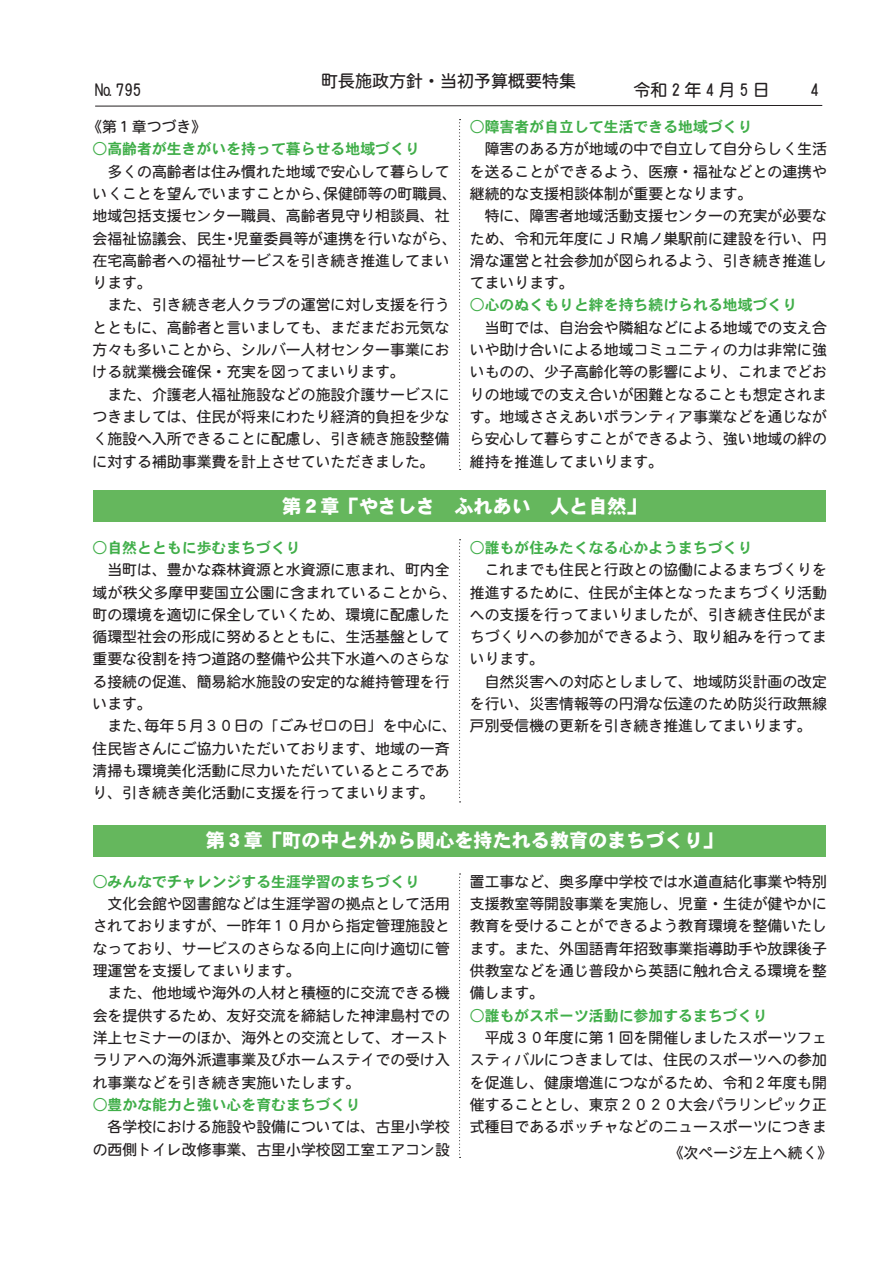
<style>
.page{position:relative;width:893px;height:1263px;background:#fff}
.page>*{position:absolute;margin:0;border:0;box-sizing:border-box;transform-origin:0 0}
.t1{font:19.2px "DFHS Gothic W9 WIN RKSJ H";color:#fff}
.t2{font:16.95px "DFHS Maru Gothic W4 WIN RKSJ H";color:#231f20}
.t3{font:16.95px "DFHS Maru Gothic W4 WIN RKSJ H";letter-spacing:.25em;color:#231f20}
.t4{font:14.85px/22.4px "DFHS Maru Gothic W4 WIN RKSJ H";color:#231f20}
.t5{font:14.85px "DFHS Gothic W7 WIN RKSJ H";color:#40ae49}
</style>
<div class="page">
<svg style="left:95px;top:105px;width:728px;height:2px"></svg>
<svg style="left:459px;top:119px;width:2px;height:351px"></svg>
<svg style="left:459px;top:539px;width:2px;height:263px"></svg>
<svg style="left:459px;top:873px;width:2px;height:285px"></svg>
<div style="left:94px;top:491px;width:732px;height:31px;background:#65b75d"></div>
<div style="left:94px;top:825px;width:732px;height:31px;background:#65b75d"></div>
<p class="t2" style="left:95px;top:82px;width:48px">№ 795</p>
<p class="t2" style="left:321px;top:73px;width:257px">町長施政方針・当初予算概要特集</p>
<p class="t3" style="left:634px;top:82px;width:138px">令和2年4月5 日</p>
<p class="t2" style="left:811px;top:82px;width:10px">4</p>
<p class="t5" style="left:470px;top:119px;width:284px">○障害者が自立して生活できる地域づくり</p>
<p class="t4" style="left:470px;top:138px;width:359px">　障害のある方が地域の中で自立して自分らしく生活を送ることができるよう、医療・福祉などとの連携や継続的な支援相談体制が重要となります。<br>　特に、障害者地域活動支援センターの充実が必要なため、令和元年度にＪＲ鳩ノ巣駅前に建設を行い、円滑な運営と社会参加が図られるよう、引き続き推進してまいります。</p>
<p class="t5" style="left:470px;top:298px;width:329px">○心のぬくもりと絆を持ち続けられる地域づくり</p>
<p class="t4" style="left:470px;top:316px;width:359px;text-align:justify">　当町では、自治会や隣組などによる地域での支え合いや助け合いによる地域コミュニティの力は非常に強いものの、少子高齢化等の影響により、これまでどおりの地域での支え合いが困難となることも想定されます。地域ささえあいボランティア事業などを通じながら安心して暮らすことができるよう、強い地域の絆の維持を推進してまいります。</p>
<p class="t1" style="left:282px;top:496px;width:365px">第２章「やさしさ　ふれあい　人と自然「</p>
<p class="t4" style="left:87px;top:116px;width:121px">《第１章つづき《</p>
<p class="t5" style="left:92px;top:141px;width:329px">○高齢者が生きがいを持って暮らせる地域づくり</p>
<p class="t4" style="left:323px;top:160px;width:135px;text-indent:-231px">　多くの高齢者は住み慣れた地域で安心して暮らして保健師等の町職員、</p>
<p class="t4" style="left:92px;top:182px;width:240px">いくことを望んでいますことから、</p>
<p class="t4" style="left:92px;top:205px;width:359px">地域包括支援センター職員、高齢者見守り相談員、社</p>
<p class="t4" style="left:234px;top:227px;width:225px">児童委員等が連携を行いながら、</p>
<p class="t4" style="left:92px;top:227px;width:359px">会福祉協議会、民生<br>在宅高齢者への福祉サービスを引き続き推進してまいります。<br>　また、引き続き老人クラブの運営に対し支援を行うとともに、高齢者と言いましても、まだまだお元気な方々も多いことから、シルバー人材センター事業における就業機会確保・充実を図ってまいります。<br>　また、介護老人福祉施設などの施設介護サービスにつきましては、住民が将来にわたり経済的負担を少なく施設へ入所できることに配慮し、引き続き施設整備に対する補助事業費を計上させていただきました。</p>
<p class="t4" style="left:223px;top:227px;width:16px">・</p>
<p class="t5" style="left:92px;top:540px;width:210px">○自然とともに歩むまちづくり</p>
<p class="t4" style="left:92px;top:559px;width:366px">　当町は、豊かな森林資源と水資源に恵まれ、町内全域が秩父多摩甲斐国立公園に含まれていることから、町の環境を適切に保全していくため、環境に配慮した循環型社会の形成に努めるとともに、生活基盤として重要な役割を持つ道路の整備や公共下水道へのさらなる接続の促進、簡易給水施設の安定的な維持管理を行います。</p>
<p class="t4" style="left:145px;top:715px;width:314px">毎年５月３０日の「ごみゼロの日」を中心に、</p>
<p class="t4" style="left:92px;top:715px;width:359px">　また、<br>住民皆さんにご協力いただいております、地域の一斉清掃も環境美化活動に尽力いただいているところであり、引き続き美化活動に支援を行ってまいります。</p>
<p class="t5" style="left:470px;top:540px;width:284px">○誰もが住みたくなる心かようまちづくり</p>
<p class="t4" style="left:470px;top:559px;width:359px">　これまでも住民と行政との協働によるまちづくりを推進するために、住民が主体となったまちづくり活動への支援を行ってまいりましたが、引き続き住民がまちづくりへの参加ができるよう、取り組みを行ってまいります。<br>　自然災害への対応としまして、地域防災計画の改定を行い、災害情報等の円滑な伝達のため防災行政無線戸別受信機の更新を引き続き推進してまいります。</p>
<p class="t1" style="left:206px;top:831px;width:518px">第３章「町の中と外から関心を持たれる教育のまちづくり「</p>
<p class="t5" style="left:93px;top:874px;width:329px">○みんなでチャレンジする生涯学習のまちづくり</p>
<p class="t4" style="left:93px;top:892px;width:359px">　文化会館や図書館などは生涯学習の拠点として活用されておりますが、一昨年１０月から指定管理施設となっており、サービスのさらなる向上に向け適切に管理運営を支援してまいります。<br>　また、他地域や海外の人材と積極的に交流できる機会を提供するため、友好交流を締結した神津島村での洋上セミナーのほか、海外との交流として、オーストラリアへの海外派遣事業及びホームステイでの受け入れ事業などを引き続き実施いたします。</p>
<p class="t5" style="left:93px;top:1097px;width:269px">○豊かな能力と強い心を育むまちづくり</p>
<p class="t4" style="left:93px;top:1116px;width:359px">　各学校における施設や設備については、古里小学校の西側トイレ改修事業、古里小学校図工室エアコン設</p>
<p class="t4" style="left:470px;top:870px;width:359px;text-align:justify">置工事など、奥多摩中学校では水道直結化事業や特別支援教室等開設事業を実施し、児童・生徒が健やかに教育を受けることができるよう教育環境を整備いたします。また、外国語青年招致事業指導助手や放課後子供教室などを通じ普段から英語に触れ合える環境を整備します。</p>
<p class="t5" style="left:470px;top:1008px;width:299px">○誰もがスポーツ活動に参加するまちづくり</p>
<p class="t4" style="left:470px;top:1026px;width:359px;text-align:justify">　平成３０年度に第１回を開催しましたスポーツフェスティバルにつきましては、住民のスポーツへの参加を促進し、健康増進につながるため、令和２年度も開催することとし、東京２０２０大会パラリンピック正式種目であるボッチャなどのニュースポーツにつきま</p>
<p class="t4" style="left:669px;top:1142px;width:165px">《次ページ左上へ続く《</p>
</div>
